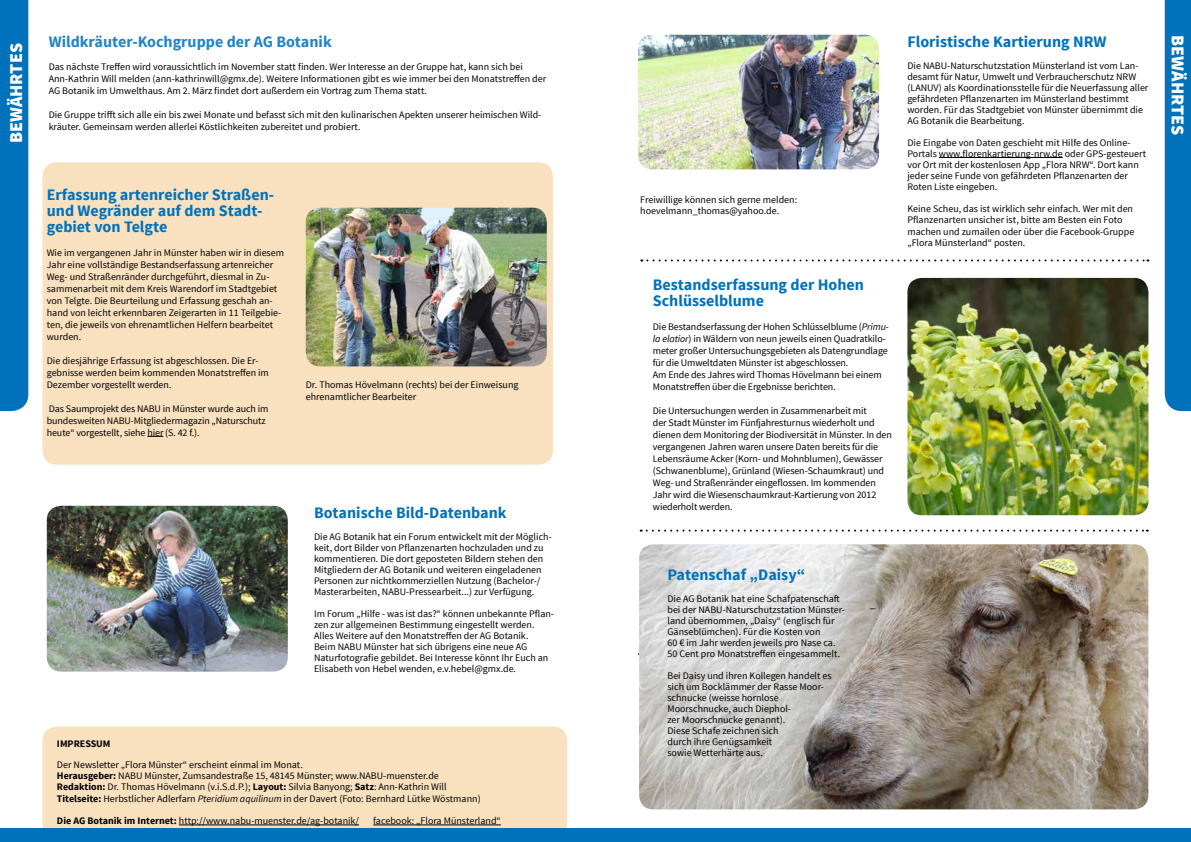
<style>
.page{position:relative;width:1191px;height:842px;background:#fff}
.page>*{position:absolute;margin:0;border:0;box-sizing:border-box;transform-origin:0 0}
.t1{font:900 18px "Source Sans Pro";color:#fff}
.t2{font:700 16px/16px "Source Sans Pro";color:#0072bc}
.t3{font:700 16px "Source Sans Pro";color:#2484c6}
.t4{font:10px/11px "Source Sans Pro";color:#000}
.t5{font:700 10px "Source Sans Pro";color:#000}
.s1{font-weight:700}
.s2{font-style:italic}
</style>
<div class="page">
<div style="left:43px;top:726px;width:524px;height:102px;background:#f9e1bf"></div>
<div style="left:43px;top:162px;width:510px;height:303px;background:#f9e1bf;border-radius:14px"></div>
<div style="left:1164px;top:0;width:27px;height:411px;background:#0072bc"></div>
<div style="left:0;top:828px;width:1191px;height:14px;background:#0072bc"></div>
<div style="left:0;top:0;width:28px;height:411px;background:#0072bc"></div>
<img style="left:47px;top:506px;width:241px;height:166px">
<hr style="left:939px;top:157px;width:123px;height:1px;background:#000">
<img style="left:638px;top:35px;width:241px;height:134px">
<svg style="left:641px;top:259px;width:507px;height:2px"></svg>
<svg style="left:147px;top:436px;width:16px;height:1px"></svg>
<img style="left:306px;top:208px;width:241px;height:158px">
<hr style="left:179px;top:825px;width:180px;height:1px;background:#000">
<hr style="left:373px;top:825px;width:128px;height:1px;background:#000">
<img style="left:907px;top:278px;width:241px;height:237px">
<img style="left:639px;top:544px;width:509px;height:265px">
<svg style="left:640px;top:530px;width:507px;height:2px"></svg>
<h1 class="t1" style="left:4px;top:143px;width:101px;rotate:-90deg">BEWÄHRTES</h1>
<h2 class="t3" style="left:49px;top:32px;width:285px">Wildkräuter-Kochgruppe der AG Botanik</h2>
<p class="t4" style="left:49px;top:61px;width:499px;line-height:12px">Das nächste Treffen wird voraussichtlich im November statt finden. Wer Interesse an der Gruppe hat, kann sich bei<br>Ann-Kathrin Will melden (ann-kathrinwill@gmx.de). Weitere Informationen gibt es wie immer bei den Monatstreffen der<br>AG Botanik im Umwelthaus. Am 2. März findet dort außerdem ein Vortrag zum Thema statt.</p>
<p class="t4" style="left:49px;top:109px;width:494px;line-height:12px">Die Gruppe trifft sich alle ein bis zwei Monate und befasst sich mit den kulinarischen Apekten unserer heimischen Wild&shy;kräuter. Gemeinsam werden allerlei Köstlichkeiten zubereitet und probiert.</p>
<h2 class="t2" style="left:47px;top:187px;width:229px">Erfassung artenreicher Straßen&shy;und Wegränder auf dem Stadt&shy;gebiet von Telgte</h2>
<p class="t4" style="left:47px;top:246px;width:239px;line-height:12px">Wie im vergangenen Jahr in Münster haben wir in diesem Jahr eine vollständige Bestandserfassung artenreicher Weg- und Straßenränder durchgeführt, diesmal in Zu&shy;sammenarbeit mit dem Kreis Warendorf im Stadtgebiet von Telgte. Die Beurteilung und Erfassung geschah an&shy;hand von leicht erkennbaren Zeigerarten in 11 Teilgebie&shy;ten, die jeweils von ehrenamtlichen Helfern bearbeitet wurden.</p>
<p class="t4" style="left:47px;top:354px;width:224px;line-height:12px">Die diesjährige Erfassung ist abgeschlossen. Die Er&shy;gebnisse werden beim kommenden Monatstreffen im<br>Dezember vorgestellt werden.</p>
<p class="t4" style="left:47px;top:402px;width:223px;line-height:12px">Das Saumprojekt des NABU in Münster wurde auch im bundesweiten NABU-Mitgliedermagazin „Naturschutz heute“ vorgestellt, siehe hier (S. 42 f.).</p>
<p class="t4" style="left:306px;top:379px;width:214px;line-height:12px">Dr. Thomas Hövelmann (rechts) bei der Einweisung ehrenamtlicher Bearbeiter</p>
<h2 class="t2" style="left:314px;top:505px;width:194px">Botanische Bild-Datenbank</h2>
<p class="t4" style="left:314px;top:531px;width:239px">Die AG Botanik hat ein Forum entwickelt mit der Möglich&shy;keit, dort Bilder von Pflanzenarten hochzuladen und zu kommentieren. Die dort geposteten Bildern stehen den Mitgliedern der AG Botanik und weiteren eingeladenen Personen zur nichtkommerziellen Nutzung (Bachelor-/ Masterarbeiten, NABU-Pressearbeit...) zur Verfügung.</p>
<p class="t4" style="left:314px;top:608px;width:241px">Im Forum „Hilfe - was ist das?“ können unbekannte Pflan&shy;zen zur allgemeinen Bestimmung eingestellt werden.<br>Alles Weitere auf den Monatstreffen der AG Botanik.<br>Beim NABU Münster hat sich übrigens eine neue AG Naturfotografie gebildet. Bei Interesse könnt Ihr Euch an Elisabeth von Hebel wenden, e.v.hebel@gmx.de.</p>
<p class="t5" style="left:57px;top:737px;width:55px">IMPRESSUM</p>
<p class="t4" style="left:57px;top:759px;width:391px">Der Newsletter „Flora Münster“ erscheint einmal im Monat.<br><span class="s1">Herausgeber:</span> NABU Münster, Zumsandestraße 15, 48145 Münster; www.NABU-muenster.de<br><span class="s1">Redaktion:</span> Dr. Thomas Hövelmann (v.i.S.d.P.); <span class="s1">Layout:</span> Silvia Banyong; <span class="s1">Satz</span>: Ann-Kathrin Will</p>
<p class="t4" style="left:57px;top:793px;width:425px"><span class="s1">Titelseite:</span> Herbstlicher Adlerfarn <span class="s2">Pteridium aquilinum</span> in der Davert (Foto: Bernhard Lütke Wöstmann)</p>
<p class="t4" style="left:57px;top:815px;width:304px"><span class="s1">Die AG Botanik im Internet:</span> http://www.nabu-muenster.de/ag-botanik/</p>
<p class="t4" style="left:373px;top:815px;width:129px">facebook: „Flora Münsterland“</p>
<p class="t4" style="left:640px;top:194px;width:158px">Freiwillige können sich gerne melden: hoevelmann_thomas@yahoo.de.</p>
<h2 class="t2" style="left:653px;top:277px;width:212px">Bestandserfassung der Hohen<br>Schlüsselblume</h2>
<p class="t4" style="left:653px;top:321px;width:237px;line-height:12px">Die Bestandserfassung der Hohen Schlüsselblume (<span class="s2">Primu&shy;la elatior</span>) in Wäldern von neun jeweils einen Quadratkilo&shy;meter großer Untersuchungsgebieten als Datengrundlage für die Umweltdaten Münster ist abgeschlossen.<br>Am Ende des Jahres wird Thomas Hövelmann bei einem Monatstreffen über die Ergebnisse berichten.</p>
<p class="t4" style="left:653px;top:405px;width:240px;line-height:12px">Die Untersuchungen werden in Zusammenarbeit mit<br>der Stadt Münster im Fünfjahresturnus wiederholt und dienen dem Monitoring der Biodiversität in Münster. In den vergangenen Jahren waren unsere Daten bereits für die Lebensräume Acker (Korn- und Mohnblumen), Gewässer (Schwanenblume), Grünland (Wiesen-Schaumkraut) und Weg- und Straßenränder eingeflossen. Im kommenden Jahr wird die Wiesenschaumkraut-Kartierung von 2012 wiederholt werden.</p>
<h2 class="t2" style="left:907px;top:34px;width:201px">Floristische Kartierung NRW</h2>
<p class="t4" style="left:907px;top:60px;width:242px">Die NABU-Naturschutzstation Münsterland ist vom Lan&shy;desamt für Natur, Umwelt und Verbraucherschutz NRW (LANUV) als Koordinationsstelle für die Neuerfassung aller gefährdeten Pflanzenarten im Münsterland bestimmt worden. Für das Stadtgebiet von Münster übernimmt die AG Botanik die Bearbeitung.</p>
<p class="t4" style="left:907px;top:137px;width:240px">Die Eingabe von Daten geschieht mit Hilfe des Online-Portals www.florenkartierung-nrw.de oder GPS-gesteuert vor Ort mit der kostenlosen App „Flora NRW“. Dort kann jeder seine Funde von gefährdeten Pflanzenarten der Roten Liste eingeben.</p>
<p class="t4" style="left:907px;top:203px;width:227px">Keine Scheu, das ist wirklich sehr einfach. Wer mit den<br>Pflanzenarten unsicher ist, bitte am Besten ein Foto</p>
<p class="t4" style="left:907px;top:226px;width:228px">machen und zumailen oder über die Facebook-Gruppe „Flora Münsterland“ posten.</p>
<h1 class="t1" style="left:1189px;top:35px;width:101px;rotate:90deg">BEWÄHRTES</h1>
<h2 class="t2" style="left:667px;top:567px;width:139px">Patenschaf „Daisy“</h2>
<p class="t4" style="left:667px;top:594px;width:179px">Die AG Botanik hat eine Schafpatenschaft bei der NABU-Naturschutzstation Münster&shy;land übernommen, „Daisy“ (englisch für Gänseblümchen). Für die Kosten von<br>60 € im Jahr werden jeweils pro Nase ca.<br>50 Cent pro Monatstreffen eingesammelt.</p>
<p class="t4" style="left:667px;top:671px;width:166px">Bei Daisy und ihren Kollegen handelt es sich um Bocklämmer der Rasse Moor&shy;schnucke (weisse hornlose<br>Moorschnucke, auch Diephol-<br>zer Moorschnucke genannt).<br>Diese Schafe zeichnen sich<br>durch ihre Genügsamkeit<br>sowie Wetterhärte aus.</p>
</div>
